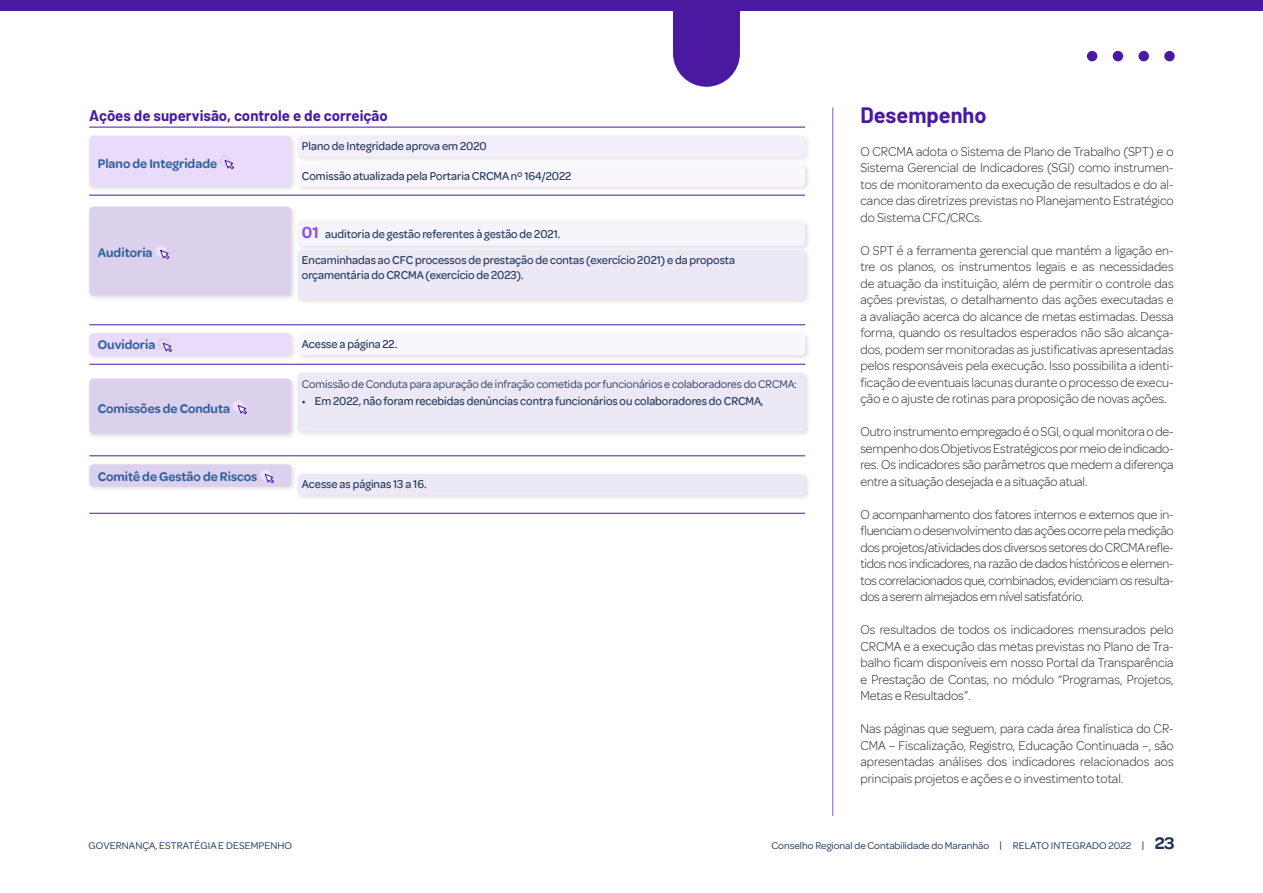
<style>
.page{position:relative;width:1263px;height:893px;background:#fff}
.page>*{position:absolute;margin:0;border:0;box-sizing:border-box;transform-origin:0 0}
.t1{font:700 21.75px "Barlow";color:#4b19a0}
.t2{font:700 15px "Barlow";color:#4b19a0}
.t3{font:300 13.5px/16.5px "Omnes";color:#282827;text-align:justify;scale:.95 1}
.t4{font:600 13.5px "Omnes";color:#3361a0;scale:.95 1}
.t5{font:500 12px/25.7px "Omnes";color:#253d5f;scale:.95 1}
.t6{font:12px "Omnes";color:#253d5f;scale:.95 1}
.t7{font:10.5px "Omnes";color:#1a3357}
.s1{font-weight:600;font-size:17.25px;color:#8c50e6}
.s2{font-weight:600;font-size:18px}
</style>
<div class="page">
<svg style="left:673px;top:11px;width:67px;height:76px;background:#5c2fa9"></svg>
<div style="left:0;top:0;width:1263px;height:11px;background:#4b19a0"></div>
<div style="left:1087px;top:51px;width:10px;height:10px;background:#4b19a0;border-radius:50%"></div>
<div style="left:1113px;top:51px;width:10px;height:10px;background:#4b19a0;border-radius:50%"></div>
<div style="left:1138px;top:51px;width:11px;height:10px;background:#4b19a0;border-radius:50%"></div>
<div style="left:1164px;top:51px;width:11px;height:10px;background:#4b19a0;border-radius:50%"></div>
<hr style="left:291px;top:127px;width:514px;height:1px;background:#4b19a0">
<hr style="left:291px;top:195px;width:514px;height:1px;background:#4b19a0">
<hr style="left:291px;top:324px;width:514px;height:1px;background:#4b19a0">
<hr style="left:291px;top:364px;width:514px;height:1px;background:#4b19a0">
<hr style="left:291px;top:455px;width:514px;height:1px;background:#4b19a0">
<hr style="left:291px;top:513px;width:514px;height:1px;background:#4b19a0">
<hr style="left:89px;top:324px;width:202px;height:1px;background:#4b19a0">
<hr style="left:89px;top:364px;width:202px;height:1px;background:#4b19a0">
<hr style="left:89px;top:455px;width:202px;height:1px;background:#4b19a0">
<hr style="left:89px;top:513px;width:202px;height:1px;background:#4b19a0">
<hr style="left:89px;top:127px;width:202px;height:1px;background:#4b19a0">
<hr style="left:89px;top:195px;width:202px;height:1px;background:#4b19a0">
<div style="left:87px;top:133px;width:210px;height:59px;background:#000;opacity:.12"></div>
<div style="left:89px;top:136px;width:202px;height:51px;background:#e8dcfa;border-radius:4px"></div>
<div style="left:219px;top:155px;width:12px;height:12px;background:#dbd1ec;border-radius:50%"></div>
<svg style="left:222px;top:157px;width:12px;height:12px"></svg>
<div style="left:295px;top:133px;width:516px;height:30px;background:#000;opacity:.1"></div>
<div style="left:298px;top:136px;width:507px;height:21px;background:#f4edfc;border-radius:4px"></div>
<div style="left:295px;top:163px;width:516px;height:30px;background:#000;opacity:.12"></div>
<div style="left:298px;top:165px;width:507px;height:22px;background:#f9f6fe;border-radius:4px"></div>
<div style="left:87px;top:204px;width:210px;height:98px;background:#000;opacity:.12"></div>
<div style="left:89px;top:207px;width:202px;height:88px;background:#dbd1ec;border-radius:4px"></div>
<div style="left:155px;top:245px;width:12px;height:12px;background:#e8dcfa;border-radius:50%"></div>
<svg style="left:157px;top:247px;width:13px;height:12px"></svg>
<div style="left:295px;top:218px;width:516px;height:33px;background:#000;opacity:.12"></div>
<div style="left:298px;top:221px;width:507px;height:25px;background:#f6f4fa;border-radius:4px"></div>
<div style="left:295px;top:247px;width:516px;height:59px;background:#000;opacity:.12"></div>
<div style="left:298px;top:250px;width:507px;height:50px;background:#ede8f6;border-radius:4px"></div>
<div style="left:87px;top:331px;width:210px;height:30px;background:#f5f5f5"></div>
<div style="left:89px;top:333px;width:202px;height:23px;background:#e8dcfa;border-radius:4px"></div>
<div style="left:157px;top:338px;width:12px;height:12px;background:#dbd1ec;border-radius:50%"></div>
<svg style="left:160px;top:340px;width:12px;height:12px"></svg>
<div style="left:295px;top:331px;width:516px;height:30px;background:#000;opacity:.12"></div>
<div style="left:298px;top:334px;width:507px;height:21px;background:#f9f6fe;border-radius:4px"></div>
<div style="left:87px;top:376px;width:210px;height:63px;background:#000;opacity:.12"></div>
<div style="left:89px;top:379px;width:202px;height:55px;background:#dbd1ec;border-radius:4px"></div>
<div style="left:232px;top:400px;width:12px;height:12px;background:#e8dcfa;border-radius:50%"></div>
<svg style="left:235px;top:402px;width:12px;height:13px"></svg>
<div style="left:295px;top:370px;width:516px;height:68px;background:#000;opacity:.12"></div>
<div style="left:298px;top:373px;width:507px;height:59px;background:#ede8f6;border-radius:4px"></div>
<div style="left:87px;top:462px;width:210px;height:30px;background:#f5f5f5"></div>
<div style="left:89px;top:464px;width:202px;height:23px;background:#dbd1ec;border-radius:4px"></div>
<div style="left:259px;top:469px;width:12px;height:12px;background:#e8dcfa;border-radius:50%"></div>
<svg style="left:262px;top:471px;width:12px;height:12px"></svg>
<div style="left:295px;top:471px;width:516px;height:30px;background:#000;opacity:.12"></div>
<div style="left:298px;top:474px;width:507px;height:21px;background:#ede8f6;border-radius:4px"></div>
<hr style="left:832px;top:107px;width:1px;height:709px;background:#8c50e6">
<p class="t2" style="left:89px;top:104px;width:300px">Ações de supervisão, controle e de correição</p>
<p class="t4" style="left:98px;top:154px;width:127px">Plano de Integridade</p>
<p class="t5" style="left:302px;top:132px;width:196px">Plano de Integridade aprova em 2020</p>
<p class="t5" style="left:302px;top:162px;width:285px">Comissão atualizada pela Portaria CRCMA nº 164/2022</p>
<p class="t4" style="left:98px;top:244px;width:59px">Auditoria</p>
<p class="t5" style="left:302px;top:221px;width:457px"><span class="s1">01</span> auditoria de gestão referentes à gestão de 2021.<br>Encaminhadas ao CFC processos de prestação de contas (exercício 2021) e da proposta</p>
<p class="t5" style="left:302px;top:261px;width:235px">orçamentária do CRCMA (exercício de 2023).</p>
<p class="t4" style="left:98px;top:335px;width:62px">Ouvidoria</p>
<p class="t5" style="left:302px;top:330px;width:102px">Acesse a página 22.</p>
<p class="t4" style="left:98px;top:399px;width:141px">Comissões de Conduta</p>
<p class="t4" style="left:98px;top:467px;width:169px">Comitê de Gestão de Riscos</p>
<p class="t6" style="left:302px;top:376px;width:522px">Comissão de Conduta para apuração de infração cometida por funcionários e colaboradores do CRCMA:</p>
<p class="t5" style="left:302px;top:387px;width:487px">• Em 2022, não foram recebidas denúncias contra funcionários ou colaboradores do CRCMA,</p>
<p class="t5" style="left:302px;top:470px;width:133px">Acesse as páginas 13 a 16.</p>
<h1 class="t1" style="left:860px;top:99px;width:128px">Desempenho</h1>
<p class="t3" style="left:860px;top:142px;width:331px">O CRCMA adota o Sistema de Plano de Trabalho (SPT) e o Sistema Gerencial de Indicadores (SGI) como instrumen&shy;tos de monitoramento da execução de resultados e do al&shy;cance das diretrizes previstas no Planejamento Estratégico do Sistema CFC/CRCs.</p>
<p class="t3" style="left:860px;top:241px;width:331px">O SPT é a ferramenta gerencial que mantém a ligação en&shy;tre os planos, os instrumentos legais e as necessidades de atuação da instituição, além de permitir o controle das ações previstas, o detalhamento das ações executadas e a avaliação acerca do alcance de metas estimadas. Dessa forma, quando os resultados esperados não são alcança&shy;dos, podem ser monitoradas as justificativas apresentadas pelos responsáveis pela execução. Isso possibilita a identi&shy;ficação de eventuais lacunas durante o processo de execu&shy;ção e o ajuste de rotinas para proposição de novas ações.</p>
<p class="t3" style="left:860px;top:423px;width:331px">Outro instrumento empregado é o SGI, o qual monitora o de&shy;sempenho dos Objetivos Estratégicos por meio de indicado&shy;res. Os indicadores são parâmetros que medem a diferença entre a situação desejada e a situação atual.</p>
<p class="t3" style="left:860px;top:505px;width:331px">O acompanhamento dos fatores internos e externos que in&shy;fluenciam o desenvolvimento das ações ocorre pela medição dos projetos/atividades dos diversos setores do CRCMA refle&shy;tidos nos indicadores, na razão de dados históricos e elemen&shy;tos correlacionados que, combinados, evidenciam os resulta&shy;dos a serem almejados em nível satisfatório.</p>
<p class="t3" style="left:860px;top:621px;width:331px">Os resultados de todos os indicadores mensurados pelo CRCMA e a execução das metas previstas no Plano de Tra&shy;balho ficam disponíveis em nosso Portal da Transparência e Prestação de Contas, no módulo “Programas, Projetos, Metas e Resultados”.</p>
<p class="t3" style="left:860px;top:720px;width:331px">Nas páginas que seguem, para cada área finalística do CR-CMA – Fiscalização, Registro, Educação Continuada –, são apresentadas análises dos indicadores relacionados aos principais projetos e ações e o investimento total.</p>
<p class="t7" style="left:89px;top:838px;width:205px">GOVERNANÇA, ESTRATÉGIA E DESEMPENHO</p>
<p class="t7" style="left:771px;top:838px;width:405px">Conselho Regional de Contabilidade do Maranhão | RELATO INTEGRADO 2022 | <span class="s2">23</span></p>
</div>
